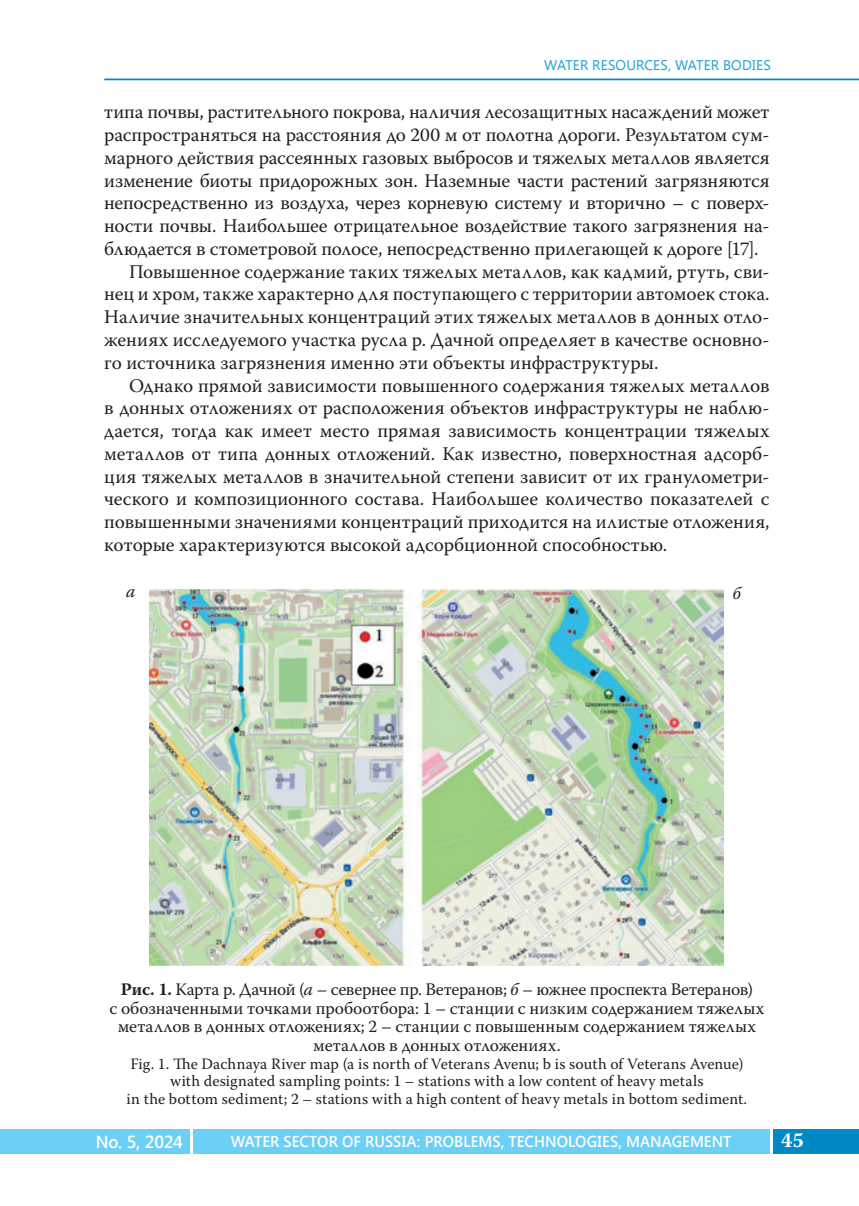
<style>
.page{position:relative;width:859px;height:1206px;background:#fff}
.page>*{position:absolute;margin:0;border:0;box-sizing:border-box;transform-origin:0 0}
.t1{font:700 21px "Warnock Pro";color:#fff}
.t2{font:19.25px "Warnock Pro";letter-spacing:-.005em;color:#231f20}
.t3{font:17.5px/18.9px "Warnock Pro";letter-spacing:-.01em;color:#231f20;text-align:center}
.t4{font:600 17.5px "Segoe UI";letter-spacing:-.02em;color:#fff;scale:.96 1}
.t5{font:italic 17.5px "Warnock Pro";color:#231f20}
.t6{font:15.75px/17.5px "Warnock Pro";letter-spacing:.01em;color:#231f20;text-align:center}
.t7{font:600 15.75px "Segoe UI";letter-spacing:.005em;color:#fff;scale:.95 1}
.t8{font:14px "Segoe UI";letter-spacing:.01em;color:#1fa0d5}
.s1{font-weight:700}
.s2{font-style:italic}
</style>
<div class="page">
<div style="left:193px;top:1128px;width:576px;height:25px;background:#6bcff6"></div>
<div style="left:772px;top:1128px;width:86px;height:25px;background:#0088c7"></div>
<div style="left:0;top:1128px;width:189px;height:25px;background:#6bcff6"></div>
<hr style="left:104px;top:79px;width:754px;height:1px;background:#0088c7">
<img style="left:150px;top:589px;width:573px;height:376px">
<p class="t8" style="left:544px;top:55px;width:228px">WATER RESOURCES, WATER BODIES</p>
<p class="t2" style="left:104px;top:105px;width:666px">типа почвы, растительного покрова, наличия лесозащитных насаждений может</p>
<p class="t2" style="left:104px;top:127px;width:666px">распространяться на расстояния до 200 м от полотна дороги. Результатом сум-</p>
<p class="t2" style="left:104px;top:150px;width:666px">марного действия рассеянных газовых выбросов и тяжелых металлов является</p>
<p class="t2" style="left:104px;top:173px;width:666px">изменение биоты придорожных зон. Наземные части растений загрязняются</p>
<p class="t2" style="left:104px;top:196px;width:666px">непосредственно из воздуха, через корневую систему и вторично – с поверх-</p>
<p class="t2" style="left:104px;top:218px;width:666px">ности почвы. Наибольшее отрицательное воздействие такого загрязнения на-</p>
<p class="t2" style="left:104px;top:241px;width:655px">блюдается в стометровой полосе, непосредственно прилегающей к дороге [17].</p>
<p class="t2" style="left:129px;top:264px;width:641px">Повышенное содержание таких тяжелых металлов, как кадмий, ртуть, сви-</p>
<p class="t2" style="left:104px;top:287px;width:666px">нец и хром, также характерно для поступающего с территории автомоек стока.</p>
<p class="t2" style="left:104px;top:309px;width:666px">Наличие значительных концентраций этих тяжелых металлов в донных отло-</p>
<p class="t2" style="left:104px;top:332px;width:666px">жениях исследуемого участка русла р. Дачной определяет в качестве основно-</p>
<p class="t2" style="left:104px;top:355px;width:555px">го источника загрязнения именно эти объекты инфраструктуры.</p>
<p class="t2" style="left:129px;top:378px;width:641px">Однако прямой зависимости повышенного содержания тяжелых металлов</p>
<p class="t2" style="left:104px;top:400px;width:666px">в донных отложениях от расположения объектов инфраструктуры не наблю-</p>
<p class="t2" style="left:104px;top:423px;width:666px">дается, тогда как имеет место прямая зависимость концентрации тяжелых</p>
<p class="t2" style="left:104px;top:446px;width:666px">металлов от типа донных отложений. Как известно, поверхностная адсорб-</p>
<p class="t2" style="left:104px;top:469px;width:666px">ция тяжелых металлов в значительной степени зависит от их гранулометри-</p>
<p class="t2" style="left:104px;top:491px;width:666px">ческого и композиционного состава. Наибольшее количество показателей с</p>
<p class="t2" style="left:104px;top:514px;width:666px">повышенными значениями концентраций приходится на илистые отложения,</p>
<p class="t2" style="left:104px;top:537px;width:564px">которые характеризуются высокой адсорбционной способностью.</p>
<p class="t5" style="left:126px;top:584px;width:11px">а</p>
<p class="t5" style="left:732px;top:586px;width:10px">б</p>
<p class="t3" style="left:109px;top:980px;width:656px"><span class="s1">Рис. 1.</span> Карта р. Дачной (<span class="s2">а</span> – севернее пр. Ветеранов; <span class="s2">б</span> – южнее проспекта Ветеранов)<br>с обозначенными точками пробоотбора: 1 – станции с низким содержанием тяжелых металлов в донных отложениях; 2 – станции с повышенным содержанием тяжелых металлов в донных отложениях.</p>
<p class="t6" style="left:127px;top:1056px;width:622px">Fig. 1. The Dachnaya River map (a is north of Veterans Avenu; b is south of Veterans Avenue) with designated sampling points: 1 – stations with a low content of heavy metals<br>in the bottom sediment; 2 – stations with a high content of heavy metals in bottom sediment.</p>
<p class="t4" style="left:96px;top:1128px;width:92px">No. 5, 2024</p>
<p class="t7" style="left:231px;top:1129px;width:528px">WATER SECTOR OF RUSSIA: PROBLEMS, TECHNOLOGIES, MANAGEMENT</p>
<p class="t1" style="left:780px;top:1132px;width:24px">45</p>
</div>
